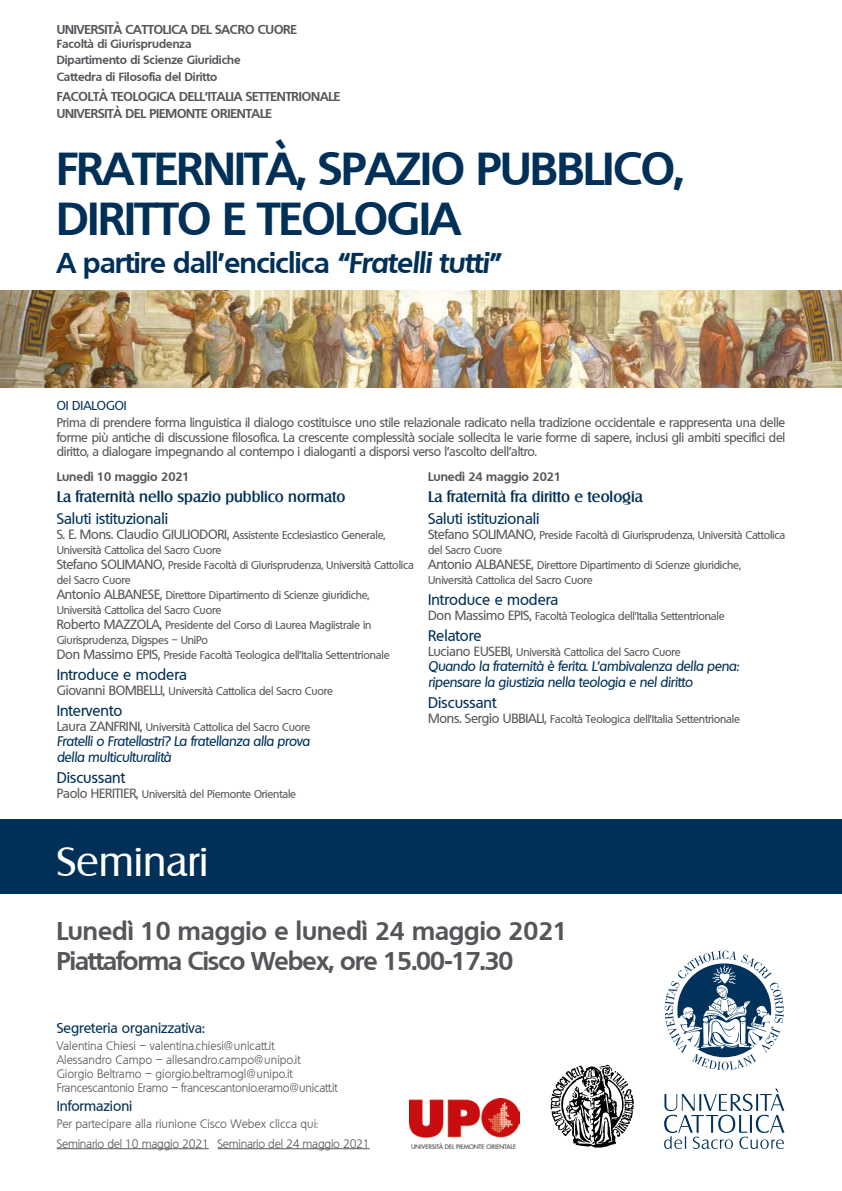
<style>
.page{position:relative;width:842px;height:1191px;background:#fff}
.page>*{position:absolute;margin:0;border:0;box-sizing:border-box;transform-origin:0 0}
.t1{font:700 45px/50px "Quebec";letter-spacing:-.015em;color:#003057}
.t2{font:40px "Salzburg";color:#fff}
.t3{font:700 28px "Quebec";letter-spacing:-.015em;color:#003057}
.t4{font:700 25px/30px "Quebec";color:#54565a}
.t5{font:500 15px "Quebec";color:#003057}
.t6{font:500 15px "Salzburg";color:#003057}
.t7{font:500 14px "Quebec";color:#003057}
.t8{font:italic 500 13.5px/15.5px "Quebec";letter-spacing:-.02em;color:#003057}
.t9{font:500 12.5px/14.5px "Quebec";letter-spacing:-.015em;color:#54565a;text-align:justify}
.t10{font:700 12.5px/17.3px "Quebec";letter-spacing:-.01em;color:#54565a}
.t11{font:500 12.5px "Quebec";color:#003057}
.t12{font:300 12px/14px "Quebec";color:#54565a}
.t13{font:300 12px/19.7px "Quebec";letter-spacing:-.02em;color:#54565a}
.t14{font:700 12px "Quebec";color:#54565a}
.t15{font:700 11.5px/16.5px "Quebec";color:#54565a}
.t16{font:500 11px/15px "Quebec";letter-spacing:-.015em;color:#54565a}
.s1{font-style:italic}
.s2{font-size:13px}
</style>
<div class="page">
<div style="left:0;top:819px;width:842px;height:75px;background:#003057"></div>
<hr style="left:57px;top:1148px;width:152px;height:1px;background:#54565a">
<hr style="left:218px;top:1148px;width:152px;height:1px;background:#54565a">
<svg style="left:664px;top:950px;width:120px;height:120px"></svg>
<svg style="left:664px;top:1088px;width:120px;height:61px"></svg>
<svg style="left:551px;top:1064px;width:83px;height:83px"></svg>
<img style="left:410px;top:1098px;width:110px;height:50px">
<img style="left:0;top:291px;width:842px;height:96px">
<p class="t10" style="left:57px;top:20px;width:242px">UNIVERSITÀ CATTOLICA DEL SACRO CUORE</p>
<p class="t15" style="left:57px;top:35px;width:185px">Facoltà di Giurisprudenza<br>Dipartimento di Scienze Giuridiche<br>Cattedra di Filosofia del Diritto</p>
<p class="t10" style="left:57px;top:87px;width:285px">FACOLTÀ TEOLOGICA DELL’ITALIA SETTENTRIONALE<br>UNIVERSITÀ DEL PIEMONTE ORIENTALE</p>
<h1 class="t1" style="left:57px;top:142px;width:629px">FRATERNITÀ, SPAZIO PUBBLICO,<br>DIRITTO E TEOLOGIA</h1>
<h3 class="t3" style="left:57px;top:245px;width:445px">A partire dall’enciclica <span class="s1">“Fratelli tutti”</span></h3>
<p class="t11" style="left:57px;top:397px;width:72px">OI DIALOGOI</p>
<p class="t9" style="left:57px;top:415px;width:730px">Prima di prendere forma linguistica il dialogo costituisce uno stile relazionale radicato nella tradizione occidentale e rappresenta una delle forme più antiche di discussione filosofica. La crescente complessità sociale sollecita le varie forme di sapere, inclusi gli ambiti specifici del diritto, a dialogare impegnando al contempo i dialoganti a disporsi verso l’ascolto dell’altro.</p>
<p class="t14" style="left:57px;top:468px;width:135px">Lunedì 10 maggio 2021</p>
<h3 class="t6" style="left:57px;top:487px;width:290px">La fraternità nello spazio pubblico normato</h3>
<h3 class="t5" style="left:57px;top:509px;width:113px">Saluti istituzionali</h3>
<p class="t16" style="left:57px;top:527px;width:359px"><span class="s2">S. E. Mons. Claudio GIULIODORI,</span> Assistente Ecclesiastico Generale, Università Cattolica del Sacro Cuore<br><span class="s2">Stefano SOLIMANO,</span> Preside Facoltà di Giurisprudenza, Università Cattolica del Sacro Cuore<br><span class="s2">Antonio ALBANESE,</span> Direttore Dipartimento di Scienze giuridiche, Università Cattolica del Sacro Cuore<br><span class="s2">Roberto MAZZOLA,</span> Presidente del Corso di Laurea Magiistrale in Giurisprudenza, Digspes – UniPo<br><span class="s2">Don Massimo EPIS,</span> Preside Facoltà Teologica dell’Italia Settentrionale</p>
<h3 class="t5" style="left:57px;top:664px;width:132px">Introduce e modera</h3>
<p class="t16" style="left:57px;top:683px;width:278px"><span class="s2">Giovanni BOMBELLI,</span> Università Cattolica del Sacro Cuore</p>
<h3 class="t5" style="left:57px;top:700px;width:67px">Intervento</h3>
<p class="t16" style="left:57px;top:719px;width:255px"><span class="s2">Laura ZANFRINI,</span> Università Cattolica del Sacro Cuore</p>
<p class="t8" style="left:57px;top:733px;width:255px">Fratelli o Fratellastri? La fratellanza alla prova della multiculturalità</p>
<h3 class="t5" style="left:57px;top:767px;width:70px">Discussant</h3>
<p class="t16" style="left:57px;top:786px;width:241px"><span class="s2">Paolo HERITIER,</span> Università del Piemonte Orientale</p>
<p class="t14" style="left:428px;top:468px;width:135px">Lunedì 24 maggio 2021</p>
<h3 class="t6" style="left:428px;top:487px;width:216px">La fraternità fra diritto e teologia</h3>
<h3 class="t5" style="left:428px;top:509px;width:113px">Saluti istituzionali</h3>
<p class="t16" style="left:428px;top:527px;width:359px"><span class="s2">Stefano SOLIMANO,</span> Preside Facoltà di Giurisprudenza, Università Cattolica del Sacro Cuore<br><span class="s2">Antonio ALBANESE,</span> Direttore Dipartimento di Scienze giuridiche, Università Cattolica del Sacro Cuore</p>
<h3 class="t5" style="left:428px;top:589px;width:132px">Introduce e modera</h3>
<p class="t16" style="left:428px;top:608px;width:298px"><span class="s2">Don Massimo EPIS,</span> Facoltà Teologica dell’Italia Settentrionale</p>
<h3 class="t5" style="left:428px;top:625px;width:55px">Relatore</h3>
<p class="t16" style="left:428px;top:644px;width:254px"><span class="s2">Luciano EUSEBI,</span> Università Cattolica del Sacro Cuore</p>
<p class="t8" style="left:428px;top:658px;width:313px">Quando la fraternità è ferita. L’ambivalenza della pena: ripensare la giustizia nella teologia e nel diritto</p>
<h3 class="t5" style="left:428px;top:692px;width:70px">Discussant</h3>
<p class="t16" style="left:428px;top:711px;width:313px"><span class="s2">Mons. Sergio UBBIALI,</span> Facoltà Teologica dell’Italia Settentrionale</p>
<h2 class="t2" style="left:57px;top:837px;width:153px">Seminari</h2>
<h3 class="t4" style="left:57px;top:915px;width:513px">Lunedì 10 maggio e lunedì 24 maggio 2021<br>Piattaforma Cisco Webex, ore 15.00-17.30</h3>
<p class="t7" style="left:57px;top:1019px;width:150px">Segreteria organizzativa:</p>
<p class="t12" style="left:57px;top:1038px;width:282px">Valentina Chiesi – valentina.chiesi@unicatt.it<br>Alessandro Campo – allesandro.campo@unipo.it Giorgio Beltramo – giorgio.beltramogl@unipo.it Francescantonio Eramo – francescantonio.eramo@unicatt.it</p>
<p class="t7" style="left:57px;top:1096px;width:77px">Informazioni</p>
<p class="t13" style="left:57px;top:1113px;width:315px">Per partecipare alla riunione Cisco Webex clicca qui:<br>Seminario del 10 maggio 2021 Seminario del 24 maggio 2021</p>
</div>
